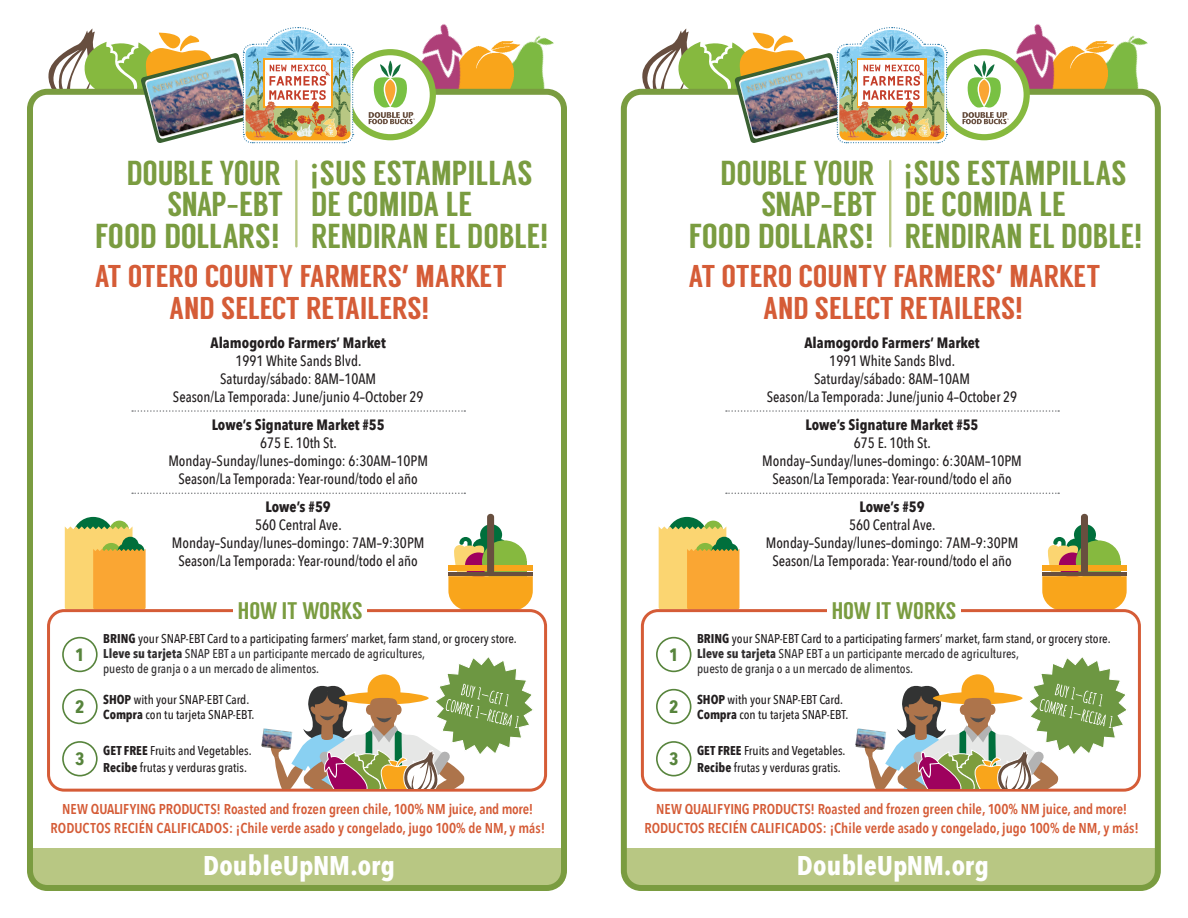
<style>
.page{position:relative;width:1188px;height:918px;background:#fff}
.page>*{position:absolute;margin:0;border:0;box-sizing:border-box;transform-origin:0 0}
.t1{font:34.65px/31.3px "Langdon";color:#7a9c40;text-align:right}
.t2{font:31.5px/31.5px "Langdon";color:#d55c37;text-align:center}
.t3{font:700 27px "Avenir Next Condensed";letter-spacing:.01em;color:#fff}
.t4{font:24px "Langdon";color:#7a9c40}
.t5{font:700 17.85px "Avenir Next Condensed";color:#57843c}
.t6{font:500 15px/18px "Avenir Next Condensed";color:#231f20;text-align:center}
.t7{font:700 15px "Avenir Next Condensed";color:#231f20}
.t8{font:600 14.25px/18.8px "Avenir Next Condensed";color:#d55c37;text-align:center}
.t9{font:500 12.75px/15px "Avenir Next Condensed";color:#312f30}
.t10{font:500 12.75px/15px "Avenir Next Condensed";color:#231f20}
.s1{font-family:"Helvetica Neue LT"}
.s2{font-family:"Avenir Next Condensed";font-weight:600}
.s3{font-family:"Avenir Next Condensed";font-weight:700}
.s4{font-weight:700;color:#231f20}
.s5{color:#231f20}
.s6{font-weight:700}
</style>
<div class="page">
<div style="left:72px;top:517px;width:42px;height:42px;background:#006f3c;border-radius:50%"></div>
<div style="left:110px;top:521px;width:19px;height:19px;background:#86b93f;border-radius:50%"></div>
<svg style="left:65px;top:526px;width:81px;height:83px;background:#edbc57"></svg>
<svg style="left:448px;top:514px;width:85px;height:95px"></svg>
<img style="left:522px;top:35px;width:38px;height:63px">
<img style="left:497px;top:40px;width:25px;height:49px">
<img style="left:366px;top:24px;width:131px;height:65px">
<div style="left:30px;top:92px;width:534px;height:54px;background:#fff;border-radius:17px"></div>
<div style="left:30px;top:853px;width:536px;height:36px;background:#b8c783;border-radius:15px"></div>
<div style="left:34px;top:848px;width:526px;height:9px;background:#b8c783"></div>
<hr style="left:295px;top:161px;width:3px;height:85px;background:#b8c783">
<div style="left:47px;top:609px;width:500px;height:183px;border:3px solid #d55c37;border-radius:16px"></div>
<div style="left:62px;top:637px;width:36px;height:35px;border:2px solid #57843c;border-radius:50%"></div>
<div style="left:62px;top:689px;width:36px;height:35px;border:2px solid #57843c;border-radius:50%"></div>
<div style="left:62px;top:741px;width:36px;height:35px;border:2px solid #57843c;border-radius:50%"></div>
<div style="left:27px;top:89px;width:540px;height:802px;border:6px solid #7a9c40;border-radius:17px"></div>
<svg style="left:348px;top:52px;width:85px;height:85px"></svg>
<div style="left:345px;top:49px;width:91px;height:91px;border:6px solid #86b93f;border-radius:50%"></div>
<svg style="left:369px;top:61px;width:46px;height:63px"></svg>
<img style="left:46px;top:27px;width:308px;height:117px">
<img style="left:267px;top:119px;width:22px;height:19px">
<img style="left:261px;top:728px;width:8px;height:20px">
<svg style="left:269px;top:657px;width:266px;height:132px"></svg>
<div style="left:233px;top:598px;width:134px;height:23px;background:#fff"></div>
<svg style="left:132px;top:410px;width:333px;height:2px"></svg>
<svg style="left:132px;top:493px;width:333px;height:1px"></svg>
<div style="left:666px;top:517px;width:42px;height:42px;background:#006f3c;border-radius:50%"></div>
<div style="left:704px;top:521px;width:19px;height:19px;background:#86b93f;border-radius:50%"></div>
<svg style="left:659px;top:526px;width:80px;height:83px;background:#edbb56"></svg>
<svg style="left:1042px;top:514px;width:85px;height:95px"></svg>
<img style="left:1116px;top:35px;width:38px;height:63px">
<img style="left:1090px;top:40px;width:26px;height:49px">
<img style="left:959px;top:24px;width:131px;height:65px">
<div style="left:624px;top:92px;width:534px;height:54px;background:#fff;border-radius:17px"></div>
<div style="left:624px;top:853px;width:536px;height:36px;background:#b8c783;border-radius:15px"></div>
<div style="left:628px;top:848px;width:526px;height:9px;background:#b8c783"></div>
<hr style="left:889px;top:161px;width:2px;height:85px;background:#b8c783">
<div style="left:641px;top:609px;width:500px;height:183px;border:3px solid #d55c37;border-radius:16px"></div>
<div style="left:656px;top:637px;width:35px;height:35px;border:2px solid #57843c;border-radius:50%"></div>
<div style="left:656px;top:689px;width:35px;height:35px;border:2px solid #57843c;border-radius:50%"></div>
<div style="left:656px;top:741px;width:35px;height:35px;border:2px solid #57843c;border-radius:50%"></div>
<div style="left:621px;top:89px;width:540px;height:802px;border:6px solid #7a9c40;border-radius:17px"></div>
<svg style="left:942px;top:52px;width:85px;height:85px"></svg>
<div style="left:939px;top:49px;width:91px;height:91px;border:6px solid #86b93f;border-radius:50%"></div>
<svg style="left:963px;top:61px;width:46px;height:63px"></svg>
<img style="left:640px;top:27px;width:308px;height:117px">
<img style="left:861px;top:119px;width:22px;height:19px">
<img style="left:855px;top:728px;width:8px;height:20px">
<svg style="left:863px;top:657px;width:266px;height:132px"></svg>
<div style="left:827px;top:598px;width:134px;height:23px;background:#fff"></div>
<svg style="left:726px;top:410px;width:333px;height:2px"></svg>
<svg style="left:726px;top:493px;width:333px;height:1px"></svg>
<h1 class="t1" style="left:95px;top:157px;width:190px">DOUBLE YOUR<br>SNAP<span class="s1">-</span>EBT<br>FOOD DOLLARS!</h1>
<h1 class="t1" style="left:309px;top:157px;width:241px;text-align:left"><span class="s2">¡</span>SUS ESTAMPILLAS<br>DE COMIDA LE<br>RENDIRAN EL DOBLE!</h1>
<h2 class="t2" style="left:95px;top:261px;width:414px">AT OTERO COUNTY FARMERS<span class="s3">’</span> MARKET<br>AND SELECT RETAILERS!</h2>
<p class="t7" style="left:211px;top:333px;width:177px">Alamogordo Farmers’ Market</p>
<p class="t6" style="left:173px;top:351px;width:252px">1991 White Sands Blvd.<br>Saturday/sábado: 8AM–10AM<br>Season/La Temporada: June/junio 4–October 29</p>
<p class="t7" style="left:212px;top:415px;width:174px">Lowe’s Signature Market #55</p>
<p class="t6" style="left:168px;top:434px;width:261px">675 E. 10th St.<br>Monday–Sunday/lunes–domingo: 6:30AM–10PM<br>Season/La Temporada: Year-round/todo el año</p>
<p class="t7" style="left:266px;top:498px;width:67px">Lowe’s #59</p>
<p class="t6" style="left:172px;top:516px;width:254px">560 Central Ave.<br>Monday–Sunday/lunes–domingo: 7AM–9:30PM<br>Season/La Temporada: Year-round/todo el año</p>
<p class="t5" style="left:75px;top:644px;width:11px">1</p>
<p class="t5" style="left:75px;top:695px;width:11px">2</p>
<p class="t5" style="left:75px;top:748px;width:11px">3</p>
<h3 class="t4" style="left:238px;top:597px;width:126px">HOW IT WORKS</h3>
<p class="t9" style="left:103px;top:631px;width:415px"><span class="s4">BRING</span> <span class="s5">your SNAP-EBT Card to a participating farmers’ market, farm stand, or grocery store.<br></span><span class="s6">Lleve su tarjeta</span> SNAP EBT a un participante mercado de agricultures,<br>puesto de granja o a un mercado de alimentos.</p>
<p class="t10" style="left:103px;top:692px;width:153px"><span class="s6">SHOP</span> with your SNAP-EBT Card.<br><span class="s6">Compra</span> con tu tarjeta SNAP-EBT.</p>
<p class="t10" style="left:103px;top:743px;width:150px;line-height:16.5px"><span class="s6">GET FREE</span> Fruits and Vegetables.<br><span class="s6">Recibe</span> frutas y verduras gratis.</p>
<p class="t8" style="left:51px;top:799px;width:496px">NEW QUALIFYING PRODUCTS! Roasted and frozen green chile, 100% NM juice, and more!<br>RODUCTOS RECIÉN CALIFICADOS: ¡Chile verde asado y congelado, jugo 100% de NM, y más!</p>
<h3 class="t3" style="left:203px;top:849px;width:194px">DoubleUpNM.org</h3>
<h1 class="t1" style="left:689px;top:157px;width:190px">DOUBLE YOUR<br>SNAP<span class="s1">-</span>EBT<br>FOOD DOLLARS!</h1>
<h1 class="t1" style="left:903px;top:157px;width:241px;text-align:left"><span class="s2">¡</span>SUS ESTAMPILLAS<br>DE COMIDA LE<br>RENDIRAN EL DOBLE!</h1>
<h2 class="t2" style="left:689px;top:261px;width:414px">AT OTERO COUNTY FARMERS<span class="s3">’</span> MARKET<br>AND SELECT RETAILERS!</h2>
<p class="t7" style="left:804px;top:333px;width:177px">Alamogordo Farmers’ Market</p>
<p class="t6" style="left:767px;top:351px;width:252px">1991 White Sands Blvd.<br>Saturday/sábado: 8AM–10AM<br>Season/La Temporada: June/junio 4–October 29</p>
<p class="t7" style="left:806px;top:415px;width:174px">Lowe’s Signature Market #55</p>
<p class="t6" style="left:762px;top:434px;width:261px">675 E. 10th St.<br>Monday–Sunday/lunes–domingo: 6:30AM–10PM<br>Season/La Temporada: Year-round/todo el año</p>
<p class="t7" style="left:859px;top:498px;width:67px">Lowe’s #59</p>
<p class="t6" style="left:766px;top:516px;width:254px">560 Central Ave.<br>Monday–Sunday/lunes–domingo: 7AM–9:30PM<br>Season/La Temporada: Year-round/todo el año</p>
<p class="t5" style="left:669px;top:644px;width:11px">1</p>
<p class="t5" style="left:669px;top:695px;width:11px">2</p>
<p class="t5" style="left:669px;top:748px;width:11px">3</p>
<h3 class="t4" style="left:832px;top:597px;width:126px">HOW IT WORKS</h3>
<p class="t9" style="left:697px;top:631px;width:415px"><span class="s4">BRING</span> <span class="s5">your SNAP-EBT Card to a participating farmers’ market, farm stand, or grocery store.<br></span><span class="s6">Lleve su tarjeta</span> SNAP EBT a un participante mercado de agricultures,<br>puesto de granja o a un mercado de alimentos.</p>
<p class="t10" style="left:697px;top:692px;width:153px"><span class="s6">SHOP</span> with your SNAP-EBT Card.<br><span class="s6">Compra</span> con tu tarjeta SNAP-EBT.</p>
<p class="t10" style="left:697px;top:743px;width:150px;line-height:16.5px"><span class="s6">GET FREE</span> Fruits and Vegetables.<br><span class="s6">Recibe</span> frutas y verduras gratis.</p>
<p class="t8" style="left:644px;top:799px;width:496px">NEW QUALIFYING PRODUCTS! Roasted and frozen green chile, 100% NM juice, and more!<br>RODUCTOS RECIÉN CALIFICADOS: ¡Chile verde asado y congelado, jugo 100% de NM, y más!</p>
<h3 class="t3" style="left:797px;top:849px;width:194px">DoubleUpNM.org</h3>
</div>
